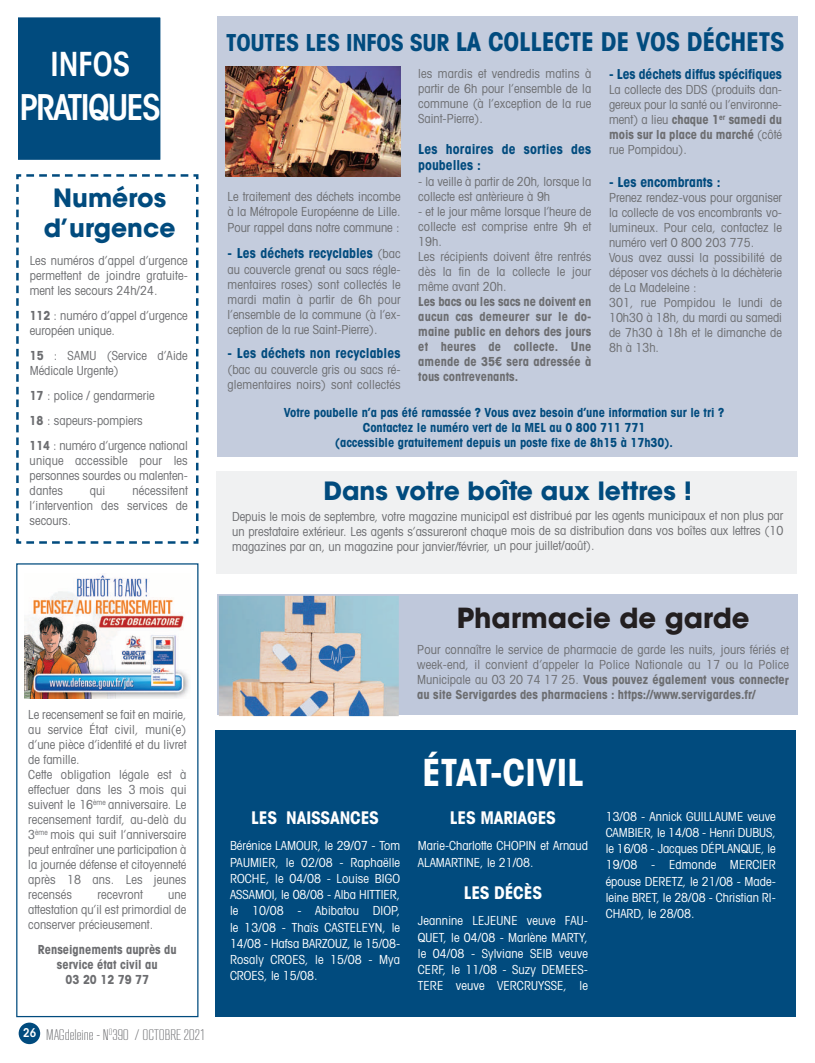
<style>
.page{position:relative;width:815px;height:1063px;background:#fff}
.page>*{position:absolute;margin:0;border:0;box-sizing:border-box;transform-origin:0 0}
.t1{font:700 condensed 37.5px "Avant Garde LT";color:#fff}
.t2{font:600 condensed 35px "ITC Avant Garde Std";letter-spacing:-.05em;color:#fff}
.t3{font:600 condensed 32.62px "ITC Avant Garde Std";color:#fff}
.t4{font:700 27.5px "ITC Avant Garde Std";color:#231f20}
.t5{font:700 condensed 25.88px "Avant Garde LT";letter-spacing:-.01em;color:#014b7e}
.t6{font:700 25px/30px "ITC Avant Garde Std";color:#014b7e;text-align:center}
.t7{font:700 condensed 17.5px "Avant Garde LT";letter-spacing:-.01em;color:#fff}
.t8{font:300 15.12px "RB No 2";color:#6c6d70}
.t9{font:700 condensed 13.75px/16.5px "Avant Garde LT";color:#014b7e}
.t10{font:condensed 12.5px/15px "Avant Garde LT";color:#6c6d70;text-align:justify}
.t11{font:condensed 12.5px/16.2px "Avant Garde LT";color:#fff;text-align:justify}
.t12{font:700 condensed 12.5px/15px "Avant Garde LT";color:#6c6d70;text-align:justify}
.t13{font:700 condensed 12.5px/15px "Avant Garde LT";color:#014b7e;text-align:center}
.t14{font:600 condensed 12px "ITC Avant Garde Std";color:#fff}
.s1{font-weight:700}
.s2{font-size:23.38px}
.s3{font-weight:400;font-size:12.5px;color:#6c6d70}
</style>
<div class="page">
<div style="left:19px;top:1023px;width:21px;height:21px;background:#014b7e;border-radius:50%"></div>
<div style="left:215px;top:730px;width:581px;height:287px;background:#014b7e"></div>
<div style="left:18px;top:17px;width:143px;height:143px;background:#014b7e"></div>
<div style="left:17px;top:17px;width:144px;height:144px;border:1px solid #fff"></div>
<div style="left:217px;top:16px;width:580px;height:441px;background:#c4ccdd"></div>
<div style="left:217px;top:595px;width:580px;height:120px;background:#bfc8db"></div>
<div style="left:16px;top:563px;width:182px;height:454px;border:1px solid #014b7e"></div>
<img style="left:25px;top:575px;width:164px;height:124px">
<img style="left:219px;top:596px;width:180px;height:120px">
<svg style="left:16px;top:174px;width:183px;height:370px"></svg>
<div style="left:217px;top:471px;width:580px;height:102px;background:#f0f1f2"></div>
<img style="left:226px;top:67px;width:174px;height:110px">
<h3 class="t3" style="left:51px;top:51px;width:81px">INFOS</h3>
<h2 class="t2" style="left:19px;top:94px;width:143px">PRATIQUES</h2>
<h3 class="t6" style="left:44px;top:185px;width:133px">Numéros d’urgence</h3>
<p class="t10" style="left:30px;top:254px;width:160px">Les numéros d’appel d’urgence permettent de joindre gratuite&shy;ment les secours 24h/24.</p>
<p class="t10" style="left:30px;top:309px;width:160px"><span class="s1">112</span> : numéro d’appel d’urgence européen unique.</p>
<p class="t10" style="left:30px;top:349px;width:160px"><span class="s1">15</span> : SAMU (Service d’Aide<br>Médicale Urgente)</p>
<p class="t10" style="left:30px;top:384px;width:160px;line-height:25px;text-align:left"><span class="s1">17</span> : police / gendarmerie<br><span class="s1">18</span> : sapeurs-pompiers<br><span class="s1">114</span> : numéro d’urgence national</p>
<p class="t10" style="left:30px;top:454px;width:160px">unique accessible pour les personnes sourdes ou malenten&shy;dantes</p>
<p class="t10" style="left:30px;top:484px;width:160px;text-indent:103px">nécessitent l’intervention des services de secours.</p>
<p class="t10" style="left:90px;top:484px;width:17px">qui</p>
<p class="t10" style="left:28px;top:708px;width:160px;text-align:left">Le recensement se fait en mairie, au service État civil, muni(e) d’une pièce d’identité et du livret de famille.<br>Cette obligation légale est à effectuer dans les 3 mois qui suivent le 16<sup>ème</sup> anniversaire. Le recensement tardif, au-delà du<br>3<sup>ème</sup> mois qui suit l’anniversaire peut entraîner une participation à la journée défense et citoyenneté après 18 ans. Les jeunes recensés</p>
<p class="t10" style="left:97px;top:888px;width:47px">recevront</p>
<p class="t10" style="left:28px;top:888px;width:160px;text-indent:140px">une attestation qu’il est primordial de conserver précieusement.</p>
<p class="t12" style="left:38px;top:943px;width:140px;text-align:center">Renseignements auprès du service état civil au<br>03 20 12 79 77</p>
<p class="t14" style="left:23px;top:1028px;width:14px">26</p>
<p class="t8" style="left:46px;top:1029px;width:161px">MAGdeleine - N<sup>O</sup>390 / OCTOBRE 2021</p>
<h3 class="t5" style="left:226px;top:32px;width:560px"><span class="s2">TOUTES LES INFOS SUR</span> LA COLLECTE DE VOS DÉCHETS</h3>
<p class="t10" style="left:228px;top:190px;width:175px;line-height:15.5px">Le traitement des déchets incombe à la Métropole Européenne de Lille.<br>Pour rappel dans notre commune :</p>
<p class="t9" style="left:228px;top:246px;width:175px">- Les déchets recyclables <span class="s3">(bac</span></p>
<p class="t10" style="left:228px;top:263px;width:175px">au couvercle grenat ou sacs régle&shy;mentaires roses) sont collectés le mardi matin à partir de 6h pour l’ensemble de la commune (à l’ex&shy;ception de la rue Saint-Pierre).</p>
<p class="t9" style="left:228px;top:347px;width:175px">- Les déchets non recyclables</p>
<p class="t10" style="left:228px;top:363px;width:175px">(bac au couvercle gris ou sacs ré&shy;glementaires noirs) sont collectés</p>
<p class="t10" style="left:418px;top:67px;width:175px">les mardis et vendredis matins à partir de 6h pour l’ensemble de la commune (à l’exception de la rue Saint-Pierre).</p>
<p class="t9" style="left:418px;top:142px;width:175px">Les horaires de sorties des poubelles :</p>
<p class="t10" style="left:418px;top:175px;width:175px">- la veille à partir de 20h, lorsque la collecte est antèrieure à 9h</p>
<p class="t10" style="left:418px;top:205px;width:175px;text-align:left">- et le jour même lorsque l’heure de collecte est comprise entre 9h et<br>19h.<br>Les récipients doivent être rentrés dès la fin de la collecte le jour même avant 20h.</p>
<p class="t12" style="left:418px;top:295px;width:175px">Les bacs ou les sacs ne doivent en aucun cas demeurer sur le do&shy;maine public en dehors des jours et heures de collecte. Une amende de 35€ sera adressée à tous contrevenants.</p>
<p class="t9" style="left:609px;top:67px;width:175px">- Les déchets diffus spécifiques</p>
<p class="t10" style="left:609px;top:84px;width:175px">La collecte des DDS (produits dan&shy;gereux pour la santé ou l’environne&shy;ment) a lieu <span class="s1">chaque 1</span><sup>er</sup> <span class="s1">samedi du mois sur la place du marché</span> (côté rue Pompidou).</p>
<p class="t9" style="left:609px;top:175px;width:113px">- Les encombrants :</p>
<p class="t10" style="left:609px;top:192px;width:175px;text-align:left">Prenez rendez-vous pour organiser la collecte de vos encombrants vo&shy;lumineux. Pour cela, contactez le numéro vert 0 800 203 775.<br>Vous avez aussi la possibilité de déposer vos déchets à la déchèterie de La Madeleine :<br>301, rue Pompidou le lundi de<br>10h30 à 18h, du mardi au samedi de 7h30 à 18h et le dimanche de<br>8h à 13h.</p>
<p class="t13" style="left:284px;top:406px;width:442px">Votre poubelle n’a pas été ramassée ? Vous avez besoin d’une information sur le tri ?<br>Contactez le numéro vert de la MEL au 0 800 711 771<br>(accessible gratuitement depuis un poste fixe de 8h15 à 17h30).</p>
<h3 class="t6" style="left:323px;top:479px;width:370px">Dans votre boîte aux lettres !</h3>
<p class="t10" style="left:232px;top:510px;width:553px">Depuis le mois de septembre, votre magazine municipal est distribué par les agents municipaux et non plus par un prestataire extérieur. Les agents s’assureront chaque mois de sa distribution dans vos boîtes aux lettres (10 magazines par an, un magazine pour janvier/février, un pour juillet/août).</p>
<h3 class="t4" style="left:457px;top:607px;width:294px">Pharmacie de garde</h3>
<p class="t10" style="left:417px;top:644px;width:373px">Pour connaître le service de pharmacie de garde les nuits, jours fériés et week-end, il convient d’appeler la Police Nationale au 17 ou la Police Municipale au 03 20 74 17 25. <span class="s1">Vous pouvez également vous connecter au site Servigardes des pharmaciens : https://www.servigardes.fr/</span></p>
<h3 class="t7" style="left:251px;top:811px;width:129px">LES NAISSANCES</h3>
<p class="t11" style="left:230px;top:839px;width:172px">Bérénice LAMOUR, le 29/07 - Tom PAUMIER, le 02/08 - Raphaëlle ROCHE, le 04/08 - Louise BIGO ASSAMOI, le 08/08 - Alba HITTIER, le 10/08 - Abibatou DIOP, le 13/08 - Thaïs CASTELEYN, le 14/08 - Hafsa BARZOUZ, le 15/08- Rosaly CROES, le 15/08 - Mya CROES, le 15/08.</p>
<h1 class="t1" style="left:422px;top:758px;width:163px">ÉTAT-CIVIL</h1>
<h3 class="t7" style="left:450px;top:811px;width:108px">LES MARIAGES</h3>
<p class="t11" style="left:418px;top:839px;width:172px">Marie-Charlotte CHOPIN et Arnaud<br>ALAMARTINE, le 21/08.</p>
<h3 class="t7" style="left:464px;top:886px;width:80px">LES DÉCÈS</h3>
<p class="t11" style="left:418px;top:914px;width:172px">Jeannine LEJEUNE veuve FAU-QUET, le 04/08 - Marlène MARTY, le 04/08 - Sylviane SEIB veuve CERF, le 11/08 - Suzy DEMEES-TERE veuve VERCRUYSSE, le</p>
<p class="t11" style="left:606px;top:809px;width:172px">13/08 - Annick GUILLAUME veuve CAMBIER, le 14/08 - Henri DUBUS, le 16/08 - Jacques DÉPLANQUE, le 19/08 - Edmonde MERCIER épouse DERETZ, le 21/08 - Made&shy;leine BRET, le 28/08 - Christian RI-CHARD, le 28/08.</p>
</div>
